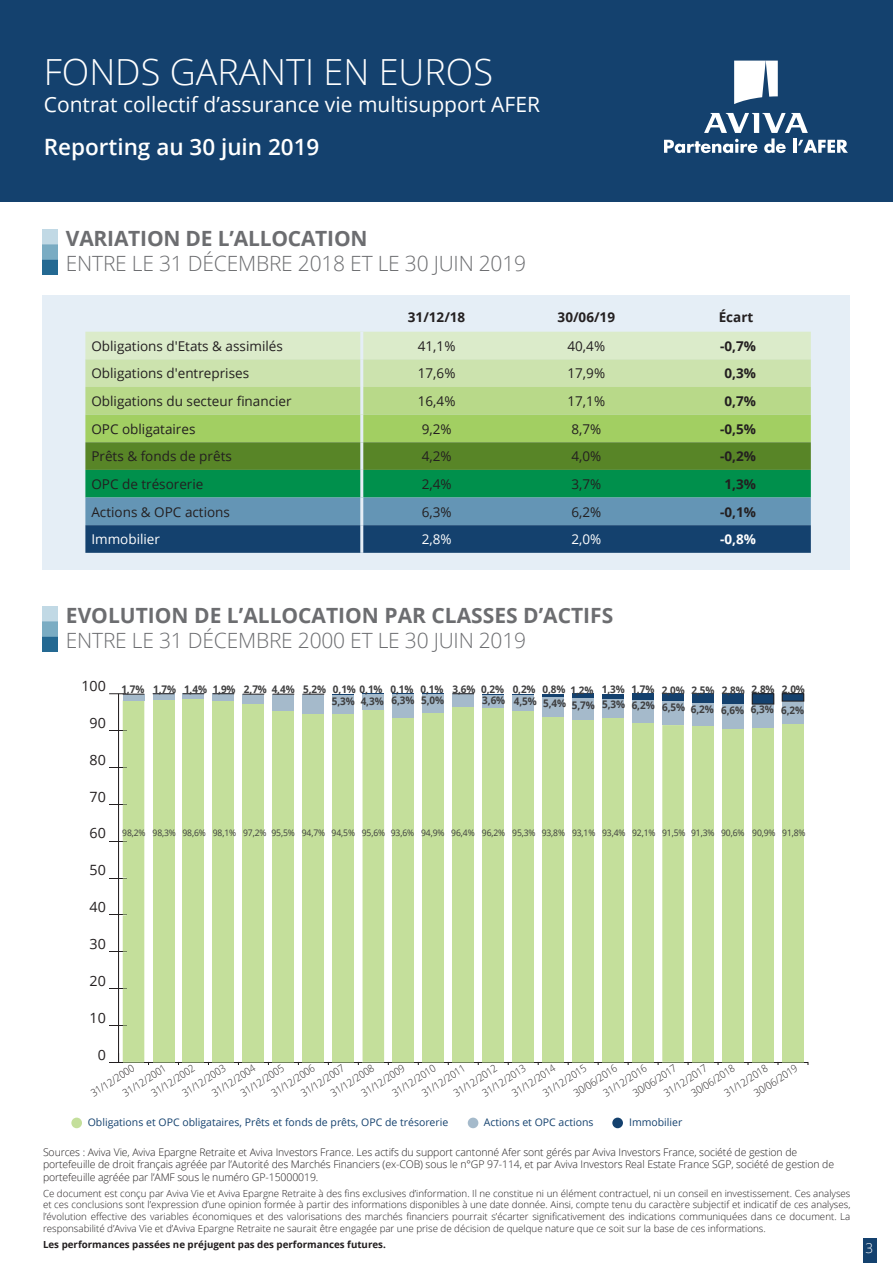
<style>
.page{position:relative;width:893px;height:1263px;background:#fff}
.page>*{position:absolute;margin:0;border:0;box-sizing:border-box;transform-origin:0 0}
.t1{font:300 36px "Open Sans";color:#fff}
.t2{font:600 22.5px "Open Sans";color:#fff}
.t3{font:300 21px "Open Sans";letter-spacing:-.01em;color:#6c6d70}
.t4{font:700 21px "Open Sans";color:#6c6d70}
.t5{font:21px "Open Sans";color:#fff}
.t6{font:14.1px "Open Sans";color:#231f20}
.t7{font:13.5px "Open Sans";color:#231f20}
.t8{font:700 13.5px "Open Sans";color:#231f20}
.t9{font:13.5px "Open Sans";color:#fff}
.t10{font:700 13.5px "Open Sans";color:#fff}
.t11{font:300 13.5px "Open Sans";color:#fff}
.t12{font:300 10.5px/12.6px "Open Sans";letter-spacing:-.01em;color:#231f20}
.t13{font:700 10.5px/11.4px "Open Sans";color:#3e3e3f;text-align:right;scale:.95 1}
.t14{font:10.5px "Open Sans";color:#14416e}
.t15{font:300 10.2px/17.4px "Open Sans";color:#231f20;scale:.94 1}
.t16{font:300 9.75px/11.7px "Open Sans";color:#231f20;text-align:justify}
.t17{font:700 9.75px "Open Sans";color:#231f20}
.t18{font:9px "Open Sans";letter-spacing:-.01em;color:#3e3e3f;scale:.95 1}
</style>
<div class="page">
<div style="left:0;top:0;width:893px;height:202px;background:#14416e"></div>
<svg style="left:734px;top:61px;width:44px;height:43px"></svg>
<svg style="left:664px;top:113px;width:184px;height:40px"></svg>
<div style="left:863px;top:1238px;width:14px;height:25px;background:#14416e"></div>
<div style="left:43px;top:295px;width:807px;height:275px;background:#e5eef6"></div>
<svg style="left:85px;top:332px;width:726px;height:221px;background:#7aac7f"></svg>
<hr style="left:360px;top:332px;width:3px;height:27px;background:#e5eef6">
<hr style="left:360px;top:359px;width:3px;height:28px;background:#e5eef6">
<hr style="left:360px;top:387px;width:3px;height:28px;background:#e5eef6">
<hr style="left:360px;top:415px;width:3px;height:27px;background:#e5eef6">
<hr style="left:360px;top:442px;width:3px;height:28px;background:#e5eef6">
<hr style="left:360px;top:470px;width:3px;height:27px;background:#e5eef6">
<hr style="left:360px;top:497px;width:3px;height:28px;background:#e5eef6">
<hr style="left:360px;top:525px;width:3px;height:28px;background:#e5eef6">
<img style="left:43px;top:229px;width:14px;height:45px">
<div style="left:612px;top:1117px;width:11px;height:11px;background:#14416e;border-radius:50%"></div>
<div style="left:468px;top:1117px;width:10px;height:11px;background:#a5bacb;border-radius:50%"></div>
<div style="left:71px;top:1117px;width:11px;height:11px;background:#c4df9b;border-radius:50%"></div>
<img style="left:43px;top:607px;width:14px;height:44px">
<svg style="left:109px;top:693px;width:699px;height:371px"></svg>
<h1 class="t1" style="left:44px;top:47px;width:451px">FONDS GARANTI EN EUROS</h1>
<h3 class="t5" style="left:44px;top:90px;width:498px">Contrat collectif d’assurance vie multisupport AFER</h3>
<h2 class="t2" style="left:44px;top:132px;width:277px">Reporting au 30 juin 2019</h2>
<h3 class="t4" style="left:66px;top:224px;width:303px">VARIATION DE L’ALLOCATION</h3>
<h3 class="t3" style="left:66px;top:249px;width:462px">ENTRE LE 31 DÉCEMBRE 2018 ET LE 30 JUIN 2019</h3>
<h3 class="t8" style="left:408px;top:308px;width:59px">31/12/18</h3>
<h3 class="t8" style="left:558px;top:308px;width:59px">30/06/19</h3>
<h3 class="t8" style="left:719px;top:308px;width:36px">Écart</h3>
<h3 class="t7" style="left:91px;top:336px;width:193px">Obligations d'Etats &amp; assimilés</h3>
<h3 class="t7" style="left:418px;top:336px;width:39px">41,1%</h3>
<h3 class="t7" style="left:567px;top:336px;width:39px">40,4%</h3>
<h3 class="t8" style="left:720px;top:336px;width:37px">-0,7%</h3>
<h3 class="t7" style="left:91px;top:364px;width:159px">Obligations d'entreprises</h3>
<h3 class="t7" style="left:418px;top:364px;width:39px">17,6%</h3>
<h3 class="t7" style="left:567px;top:364px;width:39px">17,9%</h3>
<h3 class="t8" style="left:724px;top:364px;width:33px">0,3%</h3>
<h3 class="t7" style="left:91px;top:392px;width:202px">Obligations du secteur financier</h3>
<h3 class="t7" style="left:418px;top:392px;width:39px">16,4%</h3>
<h3 class="t7" style="left:567px;top:392px;width:39px">17,1%</h3>
<h3 class="t8" style="left:724px;top:391px;width:33px">0,7%</h3>
<h3 class="t7" style="left:91px;top:419px;width:106px">OPC obligataires</h3>
<h3 class="t7" style="left:422px;top:419px;width:31px">9,2%</h3>
<h3 class="t7" style="left:571px;top:419px;width:31px">8,7%</h3>
<h3 class="t8" style="left:720px;top:419px;width:37px">-0,5%</h3>
<h3 class="t7" style="left:91px;top:447px;width:142px">Prêts &amp; fonds de prêts</h3>
<h3 class="t7" style="left:422px;top:447px;width:31px">4,2%</h3>
<h3 class="t7" style="left:571px;top:447px;width:31px">4,0%</h3>
<h3 class="t8" style="left:720px;top:447px;width:37px">-0,2%</h3>
<h3 class="t7" style="left:91px;top:475px;width:114px">OPC de trésorerie</h3>
<h3 class="t7" style="left:422px;top:475px;width:31px">2,4%</h3>
<h3 class="t7" style="left:571px;top:475px;width:31px">3,7%</h3>
<h3 class="t8" style="left:724px;top:474px;width:33px">1,3%</h3>
<h3 class="t7" style="left:91px;top:502px;width:140px">Actions &amp; OPC actions</h3>
<h3 class="t7" style="left:422px;top:502px;width:31px">6,3%</h3>
<h3 class="t7" style="left:571px;top:502px;width:31px">6,2%</h3>
<h3 class="t8" style="left:720px;top:502px;width:37px">-0,1%</h3>
<h3 class="t9" style="left:91px;top:530px;width:70px">Immobilier</h3>
<h3 class="t9" style="left:422px;top:530px;width:31px">2,8%</h3>
<h3 class="t9" style="left:571px;top:530px;width:31px">2,0%</h3>
<h3 class="t10" style="left:720px;top:530px;width:37px">-0,8%</h3>
<h3 class="t4" style="left:66px;top:600px;width:549px">EVOLUTION DE L’ALLOCATION PAR CLASSES D’ACTIFS</h3>
<h3 class="t3" style="left:66px;top:626px;width:462px">ENTRE LE 31 DÉCEMBRE 2000 ET LE 30 JUIN 2019</h3>
<h3 class="t6" style="left:81px;top:676px;width:26px">100</h3>
<h3 class="t6" style="left:90px;top:713px;width:18px">90</h3>
<h3 class="t6" style="left:90px;top:750px;width:18px">80</h3>
<h3 class="t6" style="left:90px;top:787px;width:18px">70</h3>
<h3 class="t6" style="left:90px;top:824px;width:18px">60</h3>
<h3 class="t6" style="left:90px;top:860px;width:18px">50</h3>
<h3 class="t6" style="left:90px;top:897px;width:18px">40</h3>
<h3 class="t6" style="left:90px;top:934px;width:18px">30</h3>
<h3 class="t6" style="left:90px;top:971px;width:18px">20</h3>
<h3 class="t6" style="left:90px;top:1008px;width:18px">10</h3>
<h3 class="t6" style="left:98px;top:1045px;width:10px">0</h3>
<p class="t13" style="left:333px;top:683px;width:119px">0,1% 0,1% 0,1% 0,1%<br>6,3% 5,0%</p>
<p class="t13" style="left:453px;top:683px;width:26px">3,6%</p>
<p class="t13" style="left:481px;top:683px;width:26px">0,2%</p>
<p class="t13" style="left:121px;top:683px;width:217px">1,7% 1,7% 1,4% 1,9% 2,7% 4,4% 5,2%</p>
<p class="t13" style="left:482px;top:694px;width:26px">3,6%</p>
<p class="t13" style="left:332px;top:695px;width:56px">5,3% 4,3%</p>
<p class="t13" style="left:513px;top:683px;width:26px">0,2%</p>
<p class="t13" style="left:542px;top:683px;width:26px">0,8%</p>
<p class="t13" style="left:571px;top:684px;width:26px">1,2%</p>
<p class="t13" style="left:631px;top:683px;width:26px">1,7%</p>
<p class="t13" style="left:602px;top:683px;width:26px">1,3%</p>
<p class="t13" style="left:662px;top:684px;width:152px">2,0% 2,5% 2,8% 2,8% 2,0%</p>
<p class="t13" style="left:514px;top:695px;width:26px">4,5%</p>
<p class="t13" style="left:543px;top:698px;width:26px">5,4%</p>
<p class="t13" style="left:572px;top:699px;width:26px">5,7%</p>
<p class="t13" style="left:602px;top:698px;width:26px">5,3%</p>
<p class="t13" style="left:632px;top:700px;width:26px">6,2%</p>
<p class="t13" style="left:662px;top:703px;width:151px">6,5% 6,2% 6,6% 6,3% 6,2%</p>
<p class="t18" style="left:632px;top:827px;width:184px">92,1% 91,5% 91,3% 90,6% 90,9% 91,8%</p>
<p class="t18" style="left:122px;top:827px;width:531px">98,2% 98,3% 98,6% 98,1% 97,2% 95,5% 94,7% 94,5% 95,6% 93,6% 94,9% 96,4% 96,2% 95,3% 93,8% 93,1% 93,4%</p>
<p class="t15" style="left:208px;top:1086px;width:54px;rotate:-33deg">31/12/2004</p>
<p class="t15" style="left:508px;top:1086px;width:54px;rotate:-33deg">31/12/2014</p>
<p class="t15" style="left:599px;top:1086px;width:54px;rotate:-33deg">31/12/2016</p>
<p class="t15" style="left:570px;top:1086px;width:54px;rotate:-33deg">30/06/2016</p>
<p class="t15" style="left:267px;top:1086px;width:54px;rotate:-33deg">31/12/2006</p>
<p class="t15" style="left:109px;top:1072px;width:54px;text-indent:-27px;rotate:-33deg">31/12/2000<br>31/12/2001</p>
<p class="t15" style="left:388px;top:1086px;width:54px;rotate:-33deg">31/12/2010</p>
<p class="t15" style="left:327px;top:1086px;width:54px;rotate:-33deg">31/12/2008</p>
<p class="t15" style="left:687px;top:1086px;width:54px;rotate:-33deg">30/06/2018</p>
<p class="t15" style="left:742px;top:1073px;width:54px;line-height:16.2px;text-indent:-25px;rotate:-33deg">31/12/2018<br>30/06/2019</p>
<p class="t15" style="left:357px;top:1086px;width:54px;rotate:-33deg">31/12/2009</p>
<p class="t15" style="left:450px;top:1086px;width:54px;rotate:-33deg">31/12/2012</p>
<p class="t15" style="left:147px;top:1086px;width:54px;rotate:-33deg">31/12/2002</p>
<p class="t15" style="left:478px;top:1086px;width:54px;rotate:-33deg">31/12/2013</p>
<p class="t15" style="left:178px;top:1086px;width:54px;rotate:-33deg">31/12/2003</p>
<p class="t15" style="left:629px;top:1086px;width:54px;rotate:-33deg">30/06/2017</p>
<p class="t15" style="left:660px;top:1086px;width:54px;rotate:-33deg">31/12/2017</p>
<p class="t15" style="left:297px;top:1086px;width:54px;rotate:-33deg">31/12/2007</p>
<p class="t15" style="left:237px;top:1086px;width:54px;rotate:-33deg">31/12/2005</p>
<p class="t15" style="left:539px;top:1086px;width:54px;rotate:-33deg">31/12/2015</p>
<p class="t15" style="left:418px;top:1086px;width:54px;rotate:-33deg">31/12/2011</p>
<p class="t14" style="left:88px;top:1115px;width:362px">Obligations et OPC obligataires, Prêts et fonds de prêts, OPC de trésorerie</p>
<p class="t14" style="left:484px;top:1115px;width:111px">Actions et OPC actions</p>
<p class="t14" style="left:629px;top:1115px;width:55px">Immobilier</p>
<p class="t12" style="left:43px;top:1145px;width:793px">Sources : Aviva Vie, Aviva Epargne Retraite et Aviva Investors France. Les actifs du support cantonné Afer sont gérés par Aviva Investors France, société de gestion de portefeuille de droit français agréée par l’Autorité des Marchés Financiers (ex-COB) sous le n°GP 97-114, et par Aviva Investors Real Estate France SGP, société de gestion de portefeuille agréée par l’AMF sous le numéro GP-15000019.</p>
<p class="t16" style="left:43px;top:1187px;width:809px">Ce document est conçu par Aviva Vie et Aviva Epargne Retraite à des fins exclusives d’information. Il ne constitue ni un élément contractuel, ni un conseil en investissement. Ces analyses et ces conclusions sont l’expression d’une opinion formée à partir des informations disponibles à une date donnée. Ainsi, compte tenu du caractère subjectif et indicatif de ces analyses, l’évolution effective des variables économiques et des valorisations des marchés financiers pourrait s’écarter significativement des indications communiquées dans ce document. La responsabilité d’Aviva Vie et d’Aviva Epargne Retraite ne saurait être engagée par une prise de décision de quelque nature que ce soit sur la base de ces informations.</p>
<p class="t17" style="left:43px;top:1237px;width:344px">Les performances passées ne préjugent pas des performances futures.</p>
<h3 class="t11" style="left:865px;top:1239px;width:9px">3</h3>
</div>
